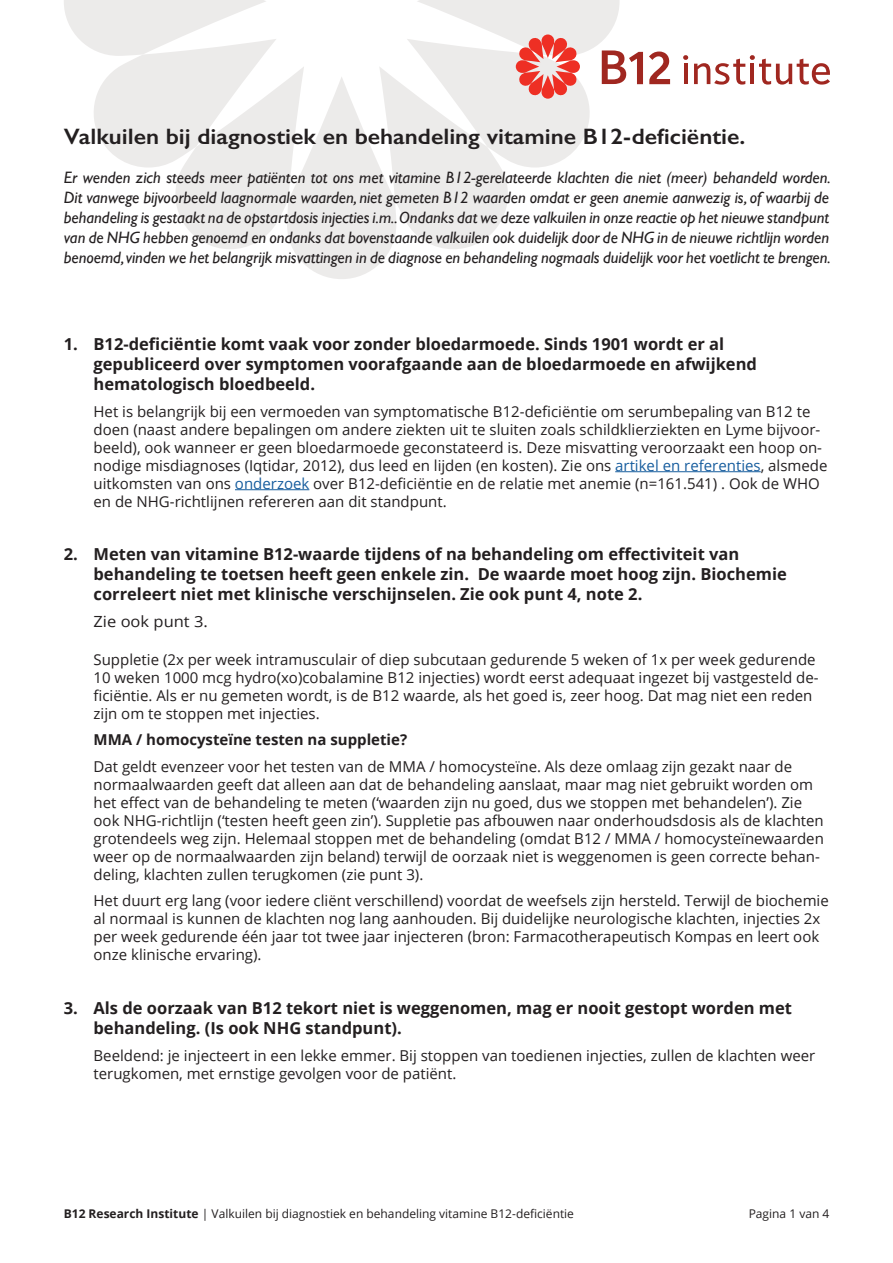
<style>
.page{position:relative;width:893px;height:1263px;background:#fff}
.page>*{position:absolute;margin:0;border:0;box-sizing:border-box;transform-origin:0 0}
.t1{font:600 22.35px "Gill Sans";color:#231f20;scale:1.07 1}
.t2{font:italic 16.5px/19.8px "Gill Sans";color:#231f20;text-align:justify}
.t3{font:700 16.5px/19.8px "Open Sans";color:#231f20}
.t4{font:15.45px "Open Sans";color:#231f20;scale:1.07 1}
.t5{font:15px/18px "Open Sans";color:#231f20}
.t6{font:700 15px "Open Sans";color:#231f20}
.t7{font:12px "Open Sans";color:#231f20}
.s1{color:#175d9e}
.s2{font-weight:700}
</style>
<div class="page">
<svg style="left:683px;top:55px;width:5px;height:5px"></svg>
<hr style="left:684px;top:64px;width:3px;height:20px;background:#a02720">
<svg style="left:694px;top:55px;width:136px;height:30px"></svg>
<svg style="left:649px;top:52px;width:21px;height:32px"></svg>
<svg style="left:64px;top:0;width:579px;height:279px"></svg>
<hr style="left:615px;top:471px;width:146px;height:1px;background:#175d9e">
<hr style="left:235px;top:489px;width:74px;height:1px;background:#175d9e">
<h1 class="t1" style="left:64px;top:123px;width:639px">Valkuilen bij diagnostiek en behandeling vitamine B12-deficiëntie.</h1>
<p class="t2" style="left:64px;top:168px;width:769px">Er wenden zich steeds meer patiënten tot ons met vitamine B12-gerelateerde klachten die niet (meer) behandeld worden.<br>Dit vanwege bijvoorbeeld laagnormale waarden, niet gemeten B12 waarden omdat er geen anemie aanwezig is, of waarbij de behandeling is gestaakt na de opstartdosis injecties i.m.. Ondanks dat we deze valkuilen in onze reactie op het nieuwe standpunt van de NHG hebben genoemd en ondanks dat bovenstaande valkuilen ook duidelijk door de NHG in de nieuwe richtlijn worden benoemd, vinden we het belangrijk misvattingen in de diagnose en behandeling nogmaals duidelijk voor het voetlicht te brengen.</p>
<p class="t3" style="left:94px;top:334px;width:665px;text-indent:-30px">1. B12-deficiëntie komt vaak voor zonder bloedarmoede. Sinds 1901 wordt er al gepubliceerd over symptomen voorafgaande aan de bloedarmoede en afwijkend hematologisch bloedbeeld.</p>
<p class="t5" style="left:94px;top:402px;width:735px">Het is belangrijk bij een vermoeden van symptomatische B12-deficiëntie om serumbepaling van B12 te doen (naast andere bepalingen om andere ziekten uit te sluiten zoals schildklierziekten en Lyme bijvoor&shy;beeld), ook wanneer er geen bloedarmoede geconstateerd is. Deze misvatting veroorzaakt een hoop on&shy;nodige misdiagnoses (Iqtidar, 2012), dus leed en lijden (en kosten). Zie ons <span class="s1">artikel en referenties</span>, alsmede uitkomsten van ons <span class="s1">onderzoek</span> over B12-deficiëntie en de relatie met anemie (n=161.541) . Ook de WHO en de NHG-richtlijnen refereren aan dit standpunt.</p>
<p class="t3" style="left:94px;top:544px;width:695px;text-indent:-30px">2. Meten van vitamine B12-waarde tijdens of na behandeling om effectiviteit van behandeling te toetsen heeft geen enkele zin. De waarde moet hoog zijn. Biochemie correleert niet met klinische verschijnselen. Zie ook punt 4, note 2.</p>
<p class="t4" style="left:94px;top:610px;width:108px">Zie ook punt 3.</p>
<p class="t5" style="left:94px;top:650px;width:726px">Suppletie (2x per week intramusculair of diep subcutaan gedurende 5 weken of 1x per week gedurende 10 weken 1000 mcg hydro(xo)cobalamine B12 injecties) wordt eerst adequaat ingezet bij vastgesteld de&shy;ficiëntie. Als er nu gemeten wordt, is de B12 waarde, als het goed is, zeer hoog. Dat mag niet een reden zijn om te stoppen met injecties.</p>
<p class="t6" style="left:94px;top:729px;width:315px">MMA / homocysteïne testen na suppletie?</p>
<p class="t5" style="left:94px;top:757px;width:732px">Dat geldt evenzeer voor het testen van de MMA / homocysteïne. Als deze omlaag zijn gezakt naar de normaalwaarden geeft dat alleen aan dat de behandeling aanslaat, maar mag niet gebruikt worden om het effect van de behandeling te meten (‘waarden zijn nu goed, dus we stoppen met behandelen’). Zie ook NHG-richtlijn (‘testen heeft geen zin’). Suppletie pas afbouwen naar onderhoudsdosis als de klachten grotendeels weg zijn. Helemaal stoppen met de behandeling (omdat B12 / MMA / homocysteïnewaarden weer op de normaalwaarden zijn beland) terwijl de oorzaak niet is weggenomen is geen correcte behan&shy;deling, klachten zullen terugkomen (zie punt 3).</p>
<p class="t5" style="left:94px;top:891px;width:737px">Het duurt erg lang (voor iedere cliënt verschillend) voordat de weefsels zijn hersteld. Terwijl de biochemie al normaal is kunnen de klachten nog lang aanhouden. Bij duidelijke neurologische klachten, injecties 2x per week gedurende één jaar tot twee jaar injecteren (bron: Farmacotherapeutisch Kompas en leert ook onze klinische ervaring).</p>
<p class="t3" style="left:94px;top:998px;width:700px;text-indent:-30px">3. Als de oorzaak van B12 tekort niet is weggenomen, mag er nooit gestopt worden met behandeling. (Is ook NHG standpunt).</p>
<p class="t5" style="left:94px;top:1046px;width:723px">Beeldend: je injecteert in een lekke emmer. Bij stoppen van toedienen injecties, zullen de klachten weer terugkomen, met ernstige gevolgen voor de patiënt.</p>
<p class="t7" style="left:64px;top:1205px;width:512px"><span class="s2">B12 Research Institute</span> | Valkuilen bij diagnostiek en behandeling vitamine B12-deficiëntie</p>
<p class="t7" style="left:749px;top:1205px;width:82px">Pagina 1 van 4</p>
</div>
